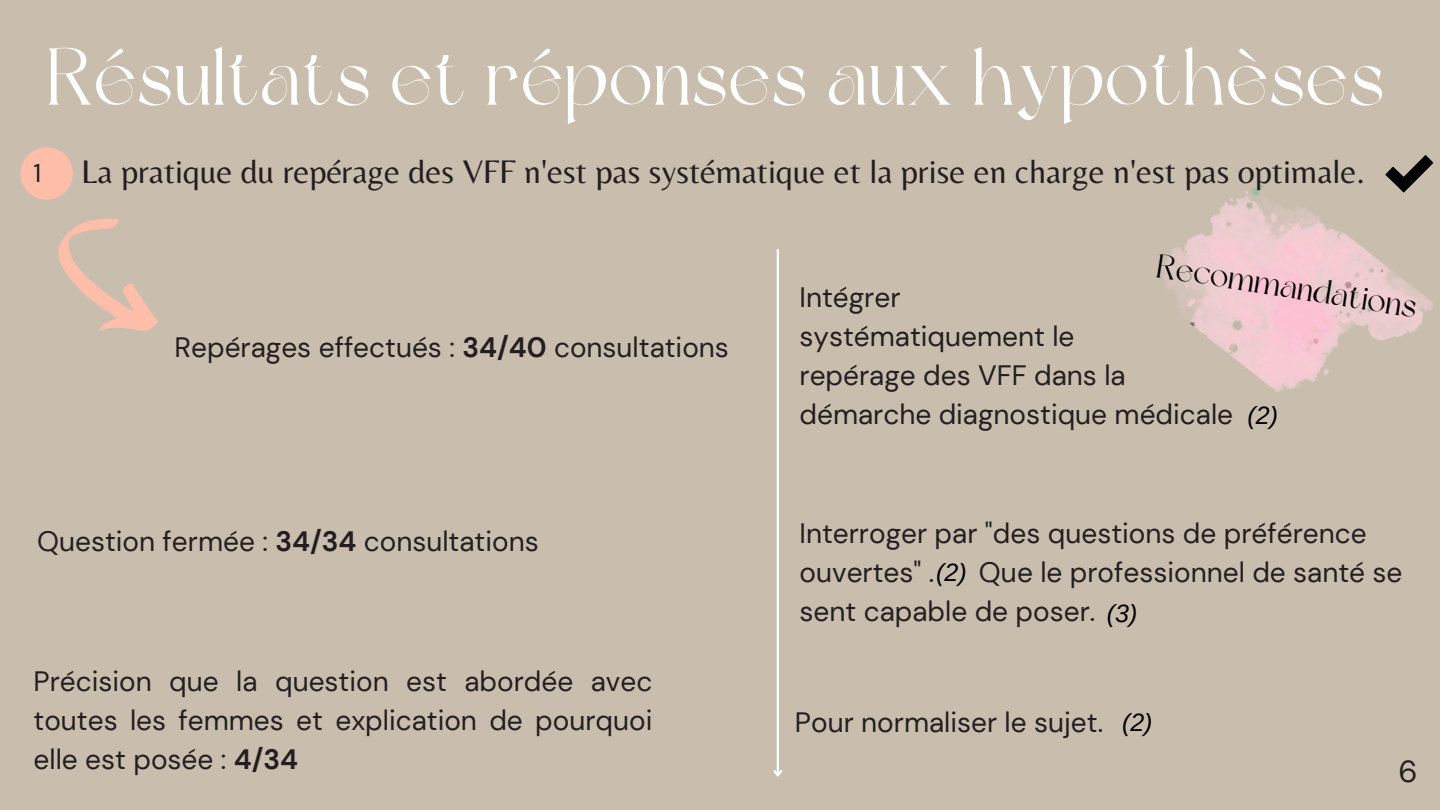
<style>
.page{position:relative;width:1440px;height:810px;background:#c9bdae}
.page>*{position:absolute;margin:0;border:0;box-sizing:border-box;transform-origin:0 0}
.t1{font:80px "Dream Avenue";letter-spacing:.01em;color:#fff}
.t2{font:34px "Belleza";color:#231f20}
.t3{font:33px "Dream Avenue";color:#010101}
.t4{font:30.4px "DM Sans";color:#231f20}
.t5{font:28px/39px "DM Sans";color:#231f20}
.t6{font:25.7px "DM Sans";color:#231f20}
.t7{font:italic 25px "Arimo";color:#000}
.s1{font-weight:700}
</style>
<div class="page">
<div style="left:20px;top:147px;width:53px;height:53px;background:#ffbeaa;border-radius:50%"></div>
<svg style="left:58px;top:218px;width:100px;height:113px"></svg>
<img style="left:1163px;top:162px;width:271px;height:230px">
<svg style="left:1385px;top:155px;width:48px;height:37px"></svg>
<hr style="left:777px;top:249px;width:2px;height:527px;background:#fff">
<svg style="left:773px;top:768px;width:10px;height:9px"></svg>
<h1 class="t1" style="left:47px;top:45px;width:1339px">Résultats et réponses aux hypothèses</h1>
<p class="t6" style="left:34px;top:156px;width:9px">1</p>
<p class="t2" style="left:81px;top:151px;width:1285px">La pratique du repérage des VFF n'est pas systématique et la prise en charge n'est pas optimale.</p>
<p class="t5" style="left:175px;top:328px;width:556px">Repérages effectués : <span class="s1">34/40</span> consultations</p>
<p class="t3" style="left:1160px;top:252px;width:264px;rotate:9deg">Recommandations</p>
<p class="t5" style="left:800px;top:278px;width:435px">Intégrer<br>systématiquement le<br>repérage des VFF dans la démarche diagnostique médicale</p>
<p class="t7" style="left:1248px;top:402px;width:32px">(2)</p>
<p class="t5" style="left:37px;top:522px;width:503px">Question fermée : <span class="s1">34/34</span> consultations</p>
<p class="t5" style="left:800px;top:514px;width:569px">Interroger par "des questions de préférence ouvertes" .</p>
<p class="t5" style="left:800px;top:553px;width:605px;text-indent:179px">Que le professionnel de santé se sent capable de poser.</p>
<p class="t7" style="left:936px;top:558px;width:32px">(2)</p>
<p class="t7" style="left:1107px;top:599px;width:32px">(3)</p>
<p class="t5" style="left:34px;top:662px;width:620px;text-align:justify">Précision que la question est abordée avec toutes les femmes et explication de pourquoi elle est posée : <span class="s1">4/34</span></p>
<p class="t5" style="left:795px;top:703px;width:310px">Pour normaliser le sujet.</p>
<p class="t7" style="left:1122px;top:708px;width:32px">(2)</p>
<p class="t4" style="left:1399px;top:752px;width:21px">6</p>
</div>
